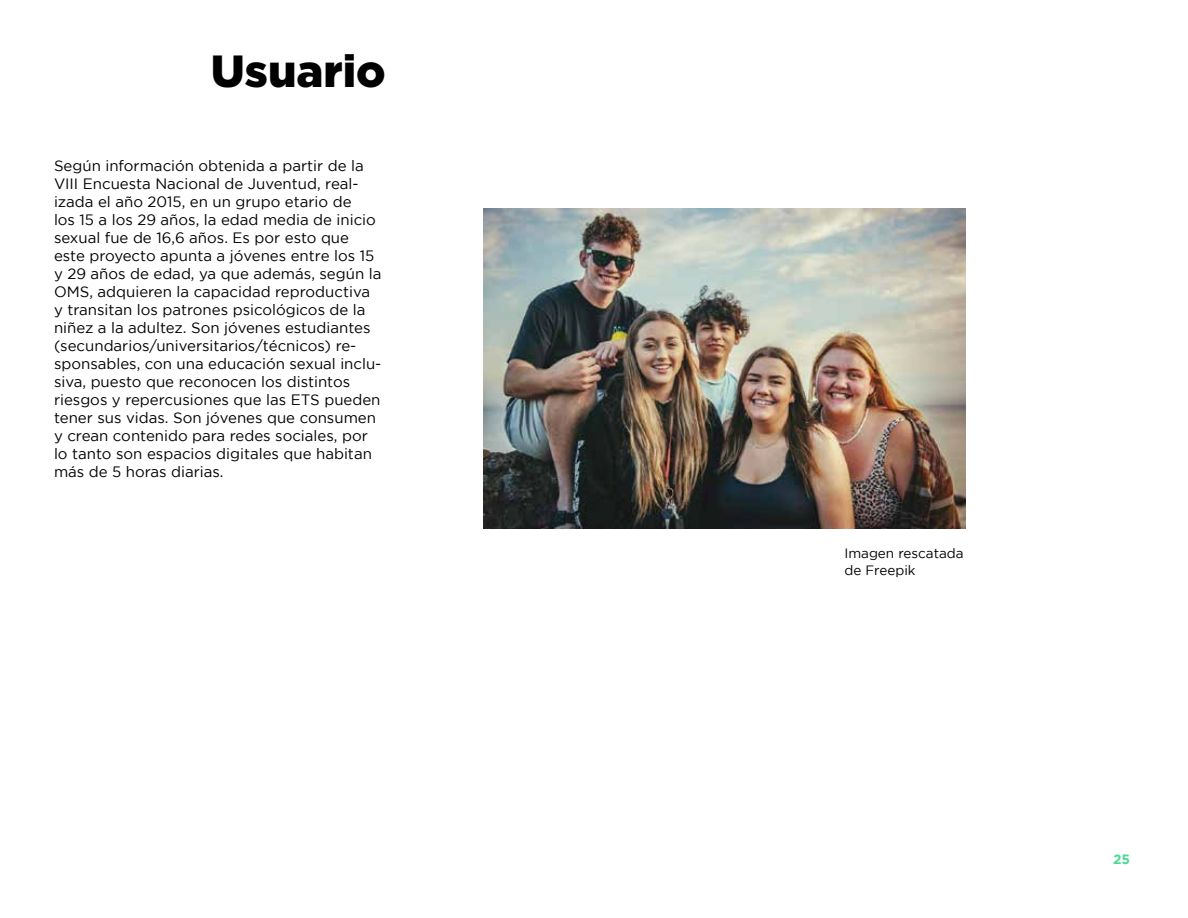
<style>
.page{position:relative;width:1188px;height:918px;background:#fff}
.page>*{position:absolute;margin:0;border:0;box-sizing:border-box;transform-origin:0 0}
.t1{font:900 45px "Gotham";color:#000}
.t2{font:15px/18px "Gotham";color:#000}
.t3{font:13.5px/16.2px "Gotham";color:#000}
.t4{font:700 13.5px "Gotham";color:#4ed996}
</style>
<div class="page">
<img style="left:483px;top:208px;width:482px;height:321px">
<h1 class="t1" style="left:211px;top:45px;width:177px">Usuario</h1>
<p class="t2" style="left:54px;top:157px;width:329px">Según información obtenida a partir de la VIII Encuesta Nacional de Juventud, real&shy;izada el año 2015, en un grupo etario de<br>los 15 a los 29 años, la edad media de inicio sexual fue de 16,6 años. Es por esto que este proyecto apunta a jóvenes entre los 15 y 29 años de edad, ya que además, según la OMS, adquieren la capacidad reproductiva y transitan los patrones psicológicos de la niñez a la adultez. Son jóvenes estudiantes (secundarios/universitarios/técnicos) re&shy;sponsables, con una educación sexual inclu&shy;siva, puesto que reconocen los distintos riesgos y repercusiones que las ETS pueden tener sus vidas. Son jóvenes que consumen y crean contenido para redes sociales, por lo tanto son espacios digitales que habitan más de 5 horas diarias.</p>
<p class="t3" style="left:844px;top:545px;width:121px">Imagen rescatada de Freepik</p>
<p class="t4" style="left:1113px;top:852px;width:18px">25</p>
</div>
